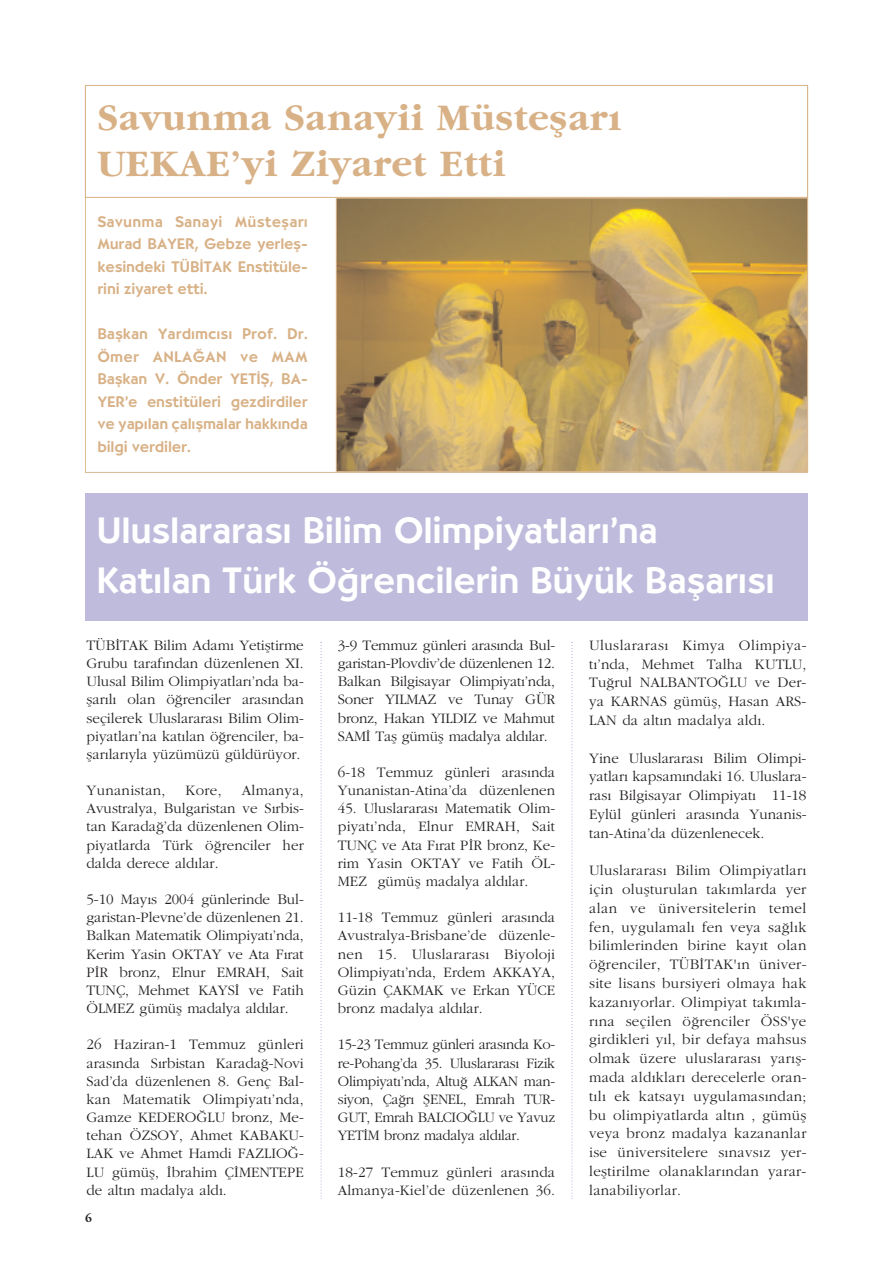
<style>
.page{position:relative;width:893px;height:1263px;background:#fff}
.page>*{position:absolute;margin:0;border:0;box-sizing:border-box;transform-origin:0 0}
.t1{font:700 39px/46.8px "Garamond";letter-spacing:.02em;color:#d8b186}
.t2{font:500 36px/49.5px "Bernhard";letter-spacing:.025em;color:#fff}
.t3{font:300 15px/18.1px "Garamond";color:#231f20;text-align:justify}
.t4{font:500 15px/22.5px "Bernhard";letter-spacing:.025em;color:#d8b186;text-align:justify}
.t5{font:300 15px "Garamond";letter-spacing:.02em;color:#231f20}
.t6{font:700 12px "Garamond";color:#231f20}
</style>
<div class="page">
<svg style="left:321px;top:642px;width:1px;height:557px"></svg>
<svg style="left:572px;top:642px;width:1px;height:557px"></svg>
<div style="left:85px;top:493px;width:723px;height:128px;background:#bebbdc"></div>
<div style="left:85px;top:85px;width:723px;height:113px;border:1px solid #d8b186"></div>
<img style="left:338px;top:200px;width:468px;height:270px">
<div style="left:336px;top:198px;width:472px;height:274px;border:1px solid #dcb891"></div>
<h1 class="t1" style="left:98px;top:93px;width:524px">Savunma Sanayii Müsteflar›<br>UEKAE’yi Ziyaret Etti</h1>
<p class="t4" style="left:98px;top:210px;width:211px">Savunma Sanayi Müsteflar› Murad BAYER, Gebze yerlefl&shy;kesindeki TÜB‹TAK Enstitüle&shy;rini ziyaret etti.</p>
<p class="t4" style="left:98px;top:323px;width:211px">Baflkan Yard›mc›s› Prof. Dr.<br>Ömer ANLA⁄AN ve MAM Baflkan V. Önder YET‹fi, BA-YER’e enstitüleri gezdirdiler ve yap›lan çal›flmalar hakk›nda bilgi verdiler.</p>
<h2 class="t2" style="left:97px;top:506px;width:679px">Uluslararas› Bilim Olimpiyatlar›’na<br>Kat›lan Türk Ö¤rencilerin Büyük Baflar›s›</h2>
<p class="t3" style="left:87px;top:636px;width:219px">TÜB‹TAK Bilim Adam› Yetifltirme Grubu taraf›ndan düzenlenen XI.<br>Ulusal Bilim Olimpiyatlar›’nda ba&shy;flar›l› olan ö¤renciler aras›ndan seçilerek Uluslararas› Bilim Olim&shy;piyatlar›’na kat›lan ö¤renciler, ba&shy;flar›lar›yla yüzümüzü güldürüyor.</p>
<p class="t5" style="left:87px;top:781px;width:80px">Yunanistan,</p>
<p class="t3" style="left:186px;top:781px;width:37px">Kore,</p>
<p class="t3" style="left:87px;top:781px;width:219px;text-indent:155px">Almanya, Avustralya, Bulgaristan ve S›rbis&shy;tan Karada¤’da düzenlenen Olim&shy;piyatlarda Türk ö¤renciler her dalda derece ald›lar.</p>
<p class="t3" style="left:87px;top:890px;width:219px">5-10 May›s 2004 günlerinde Bul&shy;garistan-Plevne’de düzenlenen 21.<br>Balkan Matematik Olimpiyat›’nda, Kerim Yasin OKTAY ve Ata F›rat P‹R bronz, Elnur EMRAH, Sait TUNÇ, Mehmet KAYS‹ ve Fatih ÖLMEZ gümüfl madalya ald›lar.</p>
<p class="t3" style="left:87px;top:1035px;width:219px">26 Haziran-1 Temmuz günleri aras›nda S›rbistan Karada¤-Novi Sad’da düzenlenen 8. Genç Bal&shy;kan Matematik Olimpiyat›’nda, Gamze KEDERO⁄LU bronz, Me&shy;tehan ÖZSOY, Ahmet KABAKU-LAK ve Ahmet Hamdi FAZLIO⁄- LU gümüfl, ‹brahim Ç‹MENTEPE de alt›n madalya ald›.</p>
<p class="t6" style="left:85px;top:1210px;width:8px">6</p>
<p class="t3" style="left:338px;top:636px;width:219px">3-9 Temmuz günleri aras›nda Bul&shy;garistan-Plovdiv’de düzenlenen 12.<br>Balkan Bilgisayar Olimpiyat›’nda, Soner YILMAZ ve Tunay GÜR bronz, Hakan YILDIZ ve Mahmut SAM‹ Tafl gümüfl madalya ald›lar.</p>
<p class="t3" style="left:338px;top:763px;width:219px">6-18 Temmuz günleri aras›nda<br>Yunanistan-Atina’da düzenlenen</p>
<p class="t3" style="left:338px;top:799px;width:219px">45. Uluslararas› Matematik Olim&shy;piyat›’nda, Elnur EMRAH, Sait TUNÇ ve Ata F›rat P‹R bronz, Ke&shy;rim Yasin OKTAY ve Fatih ÖL-MEZ gümüfl madalya ald›lar.</p>
<p class="t3" style="left:338px;top:908px;width:219px">11-18 Temmuz günleri aras›nda Avustralya-Brisbane’de düzenle&shy;nen 15. Uluslararas› Biyoloji Olimpiyat›’nda, Erdem AKKAYA, Güzin ÇAKMAK ve Erkan YÜCE bronz madalya ald›lar.</p>
<p class="t3" style="left:338px;top:1035px;width:219px">15-23 Temmuz günleri aras›nda Ko&shy;re-Pohang’da 35. Uluslararas› Fizik Olimpiyat›’nda, Altu¤ ALKAN man&shy;siyon, Ça¤r› fiENEL, Emrah TUR-GUT, Emrah BALCIO⁄LU ve Yavuz YET‹M bronz madalya ald›lar.</p>
<p class="t3" style="left:338px;top:1162px;width:219px">18-27 Temmuz günleri aras›nda<br>Almanya-Kiel’de düzenlenen 36.</p>
<p class="t3" style="left:589px;top:635px;width:219px;line-height:18.8px">Uluslararas› Kimya Olimpiya&shy;t›’nda, Mehmet Talha KUTLU, Tu¤rul NALBANTO⁄LU ve Der&shy;ya KARNAS gümüfl, Hasan ARS-LAN da alt›n madalya ald›.</p>
<p class="t3" style="left:589px;top:748px;width:219px;line-height:18.8px">Yine Uluslararas› Bilim Olimpi&shy;yatlar› kapsam›ndaki 16. Uluslara&shy;ras› Bilgisayar Olimpiyat› 11-18<br>Eylül günleri aras›nda Yunanis&shy;tan-Atina’da düzenlenecek.</p>
<p class="t3" style="left:589px;top:861px;width:219px;line-height:18.8px">Uluslararas› Bilim Olimpiyatlar› için oluflturulan tak›mlarda yer alan ve üniversitelerin temel fen, uygulamal› fen veya sa¤l›k bilimlerinden birine kay›t olan ö¤renciler, TÜB‹TAK'›n üniver&shy;site lisans bursiyeri olmaya hak kazan›yorlar. Olimpiyat tak›mla&shy;r›na seçilen ö¤renciler ÖSS'ye girdikleri y›l, bir defaya mahsus olmak üzere uluslararas› yar›fl&shy;mada ald›klar› derecelerle oran&shy;t›l› ek katsay› uygulamas›ndan; bu olimpiyatlarda alt›n , gümüfl veya bronz madalya kazananlar ise üniversitelere s›navs›z yer&shy;lefltirilme olanaklar›ndan yarar&shy;lanabiliyorlar.</p>
</div>
